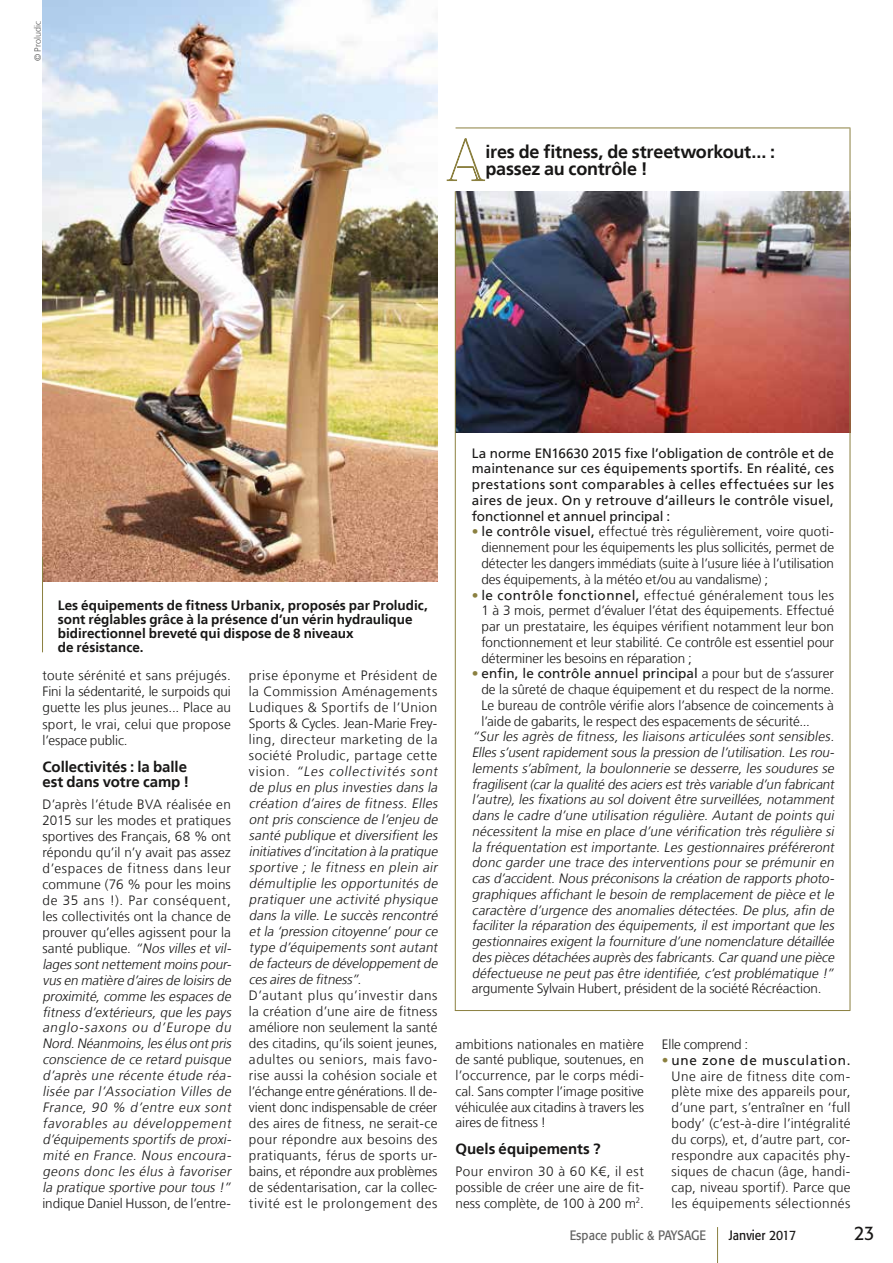
<style>
.page{position:relative;width:893px;height:1263px;background:#fff}
.page>*{position:absolute;margin:0;border:0;box-sizing:border-box;transform-origin:0 0}
.t1{font:19.5px "Formata";color:#181716;scale:.9 1}
.t2{font:700 18px/16.5px "Frutiger";letter-spacing:-.01em;color:#181716}
.t3{font:700 15px/15.1px "Frutiger";letter-spacing:-.005em;color:#181716}
.t4{font:italic 300 13.5px/15.9px "Frutiger";color:#181716}
.t5{font:300 13.5px/15.8px "Frutiger";color:#181716;text-align:justify}
.t6{font:13.5px/15.8px "Frutiger";letter-spacing:.005em;color:#181716;text-align:justify}
.t7{font:700 13.5px/14.2px "Frutiger";color:#181716}
.t8{font:13.5px "Formata";color:#626261;scale:.9 1}
.t9{font:13.5px "Formata";color:#181716;scale:.9 1}
.t10{font:300 9px "Frutiger";color:#565655}
.s1{font-style:normal}
.s2{font-weight:400;color:#8b8040}
.s3{font-weight:400}
.s4{color:#8b8040}
</style>
<div class="page">
<hr style="left:717px;top:1227px;width:1px;height:36px;background:#8b8040">
<img style="left:456px;top:191px;width:394px;height:242px">
<hr style="left:456px;top:128px;width:394px;height:1px;background:#8b8040">
<svg style="left:447px;top:138px;width:38px;height:43px"></svg>
<hr style="left:455px;top:191px;width:1px;height:820px;background:#8b8040">
<hr style="left:455px;top:1010px;width:395px;height:1px;background:#8b8040">
<hr style="left:850px;top:128px;width:1px;height:883px;background:#8b8040">
<img style="left:42px;top:0;width:395px;height:581px">
<hr style="left:42px;top:557px;width:1px;height:95px;background:#8b8040">
<p class="t10" style="left:33px;top:61px;width:42px;rotate:-90deg">© Proludic</p>
<h2 class="t2" style="left:485px;top:144px;width:291px">ires de fitness, de streetworkout... : passez au contrôle !</h2>
<p class="t7" style="left:58px;top:598px;width:372px">Les équipements de fitness Urbanix, proposés par Proludic, sont réglables grâce à la présence d’un vérin hydraulique bidirectionnel breveté qui dispose de 8 niveaux<br>de résistance.</p>
<p class="t5" style="left:42px;top:667px;width:190px;line-height:16.2px">toute sérénité et sans préjugés.<br>Fini la sédentarité, le surpoids qui guette les plus jeunes... Place au sport, le vrai, celui que propose l’espace public.</p>
<p class="t3" style="left:42px;top:759px;width:149px">Collectivités : la balle est dans votre camp !</p>
<p class="t4" style="left:42px;top:797px;width:193px"><span class="s1">D’après l’étude BVA réalisée en<br>2015 sur les modes et pratiques sportives des Français, 68 % ont répondu qu’il n’y avait pas assez d’espaces de fitness dans leur commune (76 % pour les moins de 35 ans !). Par conséquent, les collectivités ont la chance de prouver qu’elles agissent pour la santé publique.</span> “Nos villes et vil&shy;lagessontnettementmoinspour&shy;vusen matière d’airesde loisirsde proximité, comme les espaces de fitness d’extérieurs, que les pays anglo-saxons ou d’Europe du<br>Nord.Néanmoins,lesélusontpris conscience de ce retard puisque d’après une récente étude réa&shy;lisée par l’Association Villes de<br>France, 90 % d’entre eux sont favorables au développement d’équipements sportifs de proxi&shy;mité en France. Nous encoura&shy;geons donc les élus à favoriser la pratique sportive pour tous !”</p>
<p class="t5" style="left:42px;top:1195px;width:190px">indique Daniel Husson, de l’entre-</p>
<p class="t4" style="left:249px;top:667px;width:193px"><span class="s1">prise éponyme et Président de la Commission Aménagements<br>Ludiques &amp; Sportifs de l’Union<br>Sports &amp; Cycles. Jean-Marie Frey&shy;ling, directeur marketing de la société Proludic, partage cette v i s i o n .</span> “Les collectivités sont de plus en plus investies dans la création d’aires de fitness. Elles ont pris conscience de l’enjeu de santé publique et diversifient les initiativesd’incitation à la pratique sportive ; le fitness en plein air démultiplie les opportunités de pratiquer une activité physique dans la ville. Le succès rencontré et la ‘pression citoyenne’ pour ce type d’équipements sont autant de facteursde développementde cesairesde fitness”.</p>
<p class="t5" style="left:249px;top:987px;width:190px">D’autant plus qu’investir dans la création d’une aire de fitness améliore non seulement la santé des citadins, qu’ils soient jeunes, adultes ou seniors, mais favo&shy;rise aussi la cohésion sociale et l’échange entre générations. Il de&shy;vient donc indispensable de créer des aires de fitness, ne serait-ce pour répondre aux besoins des pratiquants, férus de sports ur&shy;bains, et répondre aux problèmes de sédentarisation, car la collec&shy;tivité est le prolongement des</p>
<p class="t6" style="left:472px;top:445px;width:364px">La norme EN16630 2015 fixe l’obligation de contrôle et de maintenance sur ces équipements sportifs. En réalité, ces prestations sont comparables à celles effectuées sur les aires de jeux. On y retrouve d’ailleurs le contrôle visuel, fonctionnel et annuel principal :</p>
<p class="t5" style="left:481px;top:524px;width:354px;text-indent:-10px"><span class="s2">•</span> <span class="s3">le contrôle visuel,</span> effectué très régulièrement, voire quoti&shy;diennement pour les équipements les plus sollicités, permet de détecter les dangers immédiats (suite à l’usure liée à l’utilisation des équipements, à la météo et/ou au vandalisme) ;</p>
<p class="t5" style="left:481px;top:587px;width:354px;text-indent:-10px"><span class="s2">•</span> <span class="s3">le contrôle fonctionnel,</span> effectué généralement tous les 1 à 3 mois, permet d’évaluer l’état des équipements. Effectué par un prestataire, les équipes vérifient notamment leur bon fonctionnement et leur stabilité. Ce contrôle est essentiel pour déterminer les besoins en réparation ;</p>
<p class="t5" style="left:481px;top:666px;width:354px;text-indent:-10px"><span class="s2">•</span> <span class="s3">enfin, le contrôle annuel principal</span> a pour but de s’assurer de la sûreté de chaque équipement et du respect de la norme.<br>Le bureau de contrôle vérifie alors l’absence de coincements à l’aide de gabarits, le respect des espacements de sécurité...</p>
<p class="t4" style="left:472px;top:729px;width:367px;text-align:justify">“Sur les agrès de fitness, les liaisons articulées sont sensibles.<br>Elless’usentrapidementsousla pression de l’utilisation.Lesrou&shy;lements s’abîment, la boulonnerie se desserre, les soudures se fragilisent(carla qualité desaciersesttrèsvariable d’un fabricant l’autre), les fixations au sol doivent être surveillées, notamment dans le cadre d’une utilisation régulière. Autant de points qui nécessitent la mise en place d’une vérification très régulière si la fréquentation est importante. Les gestionnaires préféreront donc garder une trace des interventions pour se prémunir en casd’accident.Nouspréconisonsla création de rapportsphoto&shy;graphiques affichant le besoin de remplacement de pièce et le caractère d’urgence des anomalies détectées. De plus, afin de faciliter la réparation des équipements, il est important que les gestionnairesexigentla fourniture d’une nomenclature détaillée despiècesdétachéesauprèsdesfabricants.Carquand une pièce défectueuse ne peut pas être identifiée, c’est problématique !”</p>
<p class="t5" style="left:472px;top:981px;width:351px">argumente Sylvain Hubert, président de la société Récréaction.</p>
<p class="t5" style="left:455px;top:1036px;width:190px">ambitions nationales en matière de santé publique, soutenues, en l’occurrence, par le corps médi&shy;cal. Sans compter l’image positive véhiculée aux citadins à travers les aires de fitness !</p>
<p class="t3" style="left:455px;top:1142px;width:147px">Quels équipements ?</p>
<p class="t5" style="left:455px;top:1164px;width:190px">Pour environ 30 à 60 K€, il est possible de créer une aire de fit&shy;ness complète, de 100 à 200 m<sup>2</sup>.</p>
<p class="t5" style="left:662px;top:1036px;width:88px">Elle comprend :</p>
<p class="t5" style="left:672px;top:1052px;width:180px;text-indent:-10px"><span class="s4">•</span> <span class="s3">une zone de musculation.<br></span>Une aire de fitness dite com&shy;plète mixe des appareils pour, d’une part, s’entraîner en ‘full body’ (c’est-à-dire l’intégralité du corps), et, d’autre part, cor&shy;respondre aux capacités phy&shy;siques de chacun (âge, handi&shy;cap, niveau sportif). Parce que les équipements sélectionnés</p>
<p class="t8" style="left:570px;top:1226px;width:153px">Espace public &amp; PAYSAGE</p>
<p class="t9" style="left:729px;top:1226px;width:76px">Janvier 2017</p>
<h1 class="t1" style="left:854px;top:1221px;width:24px">23</h1>
</div>
